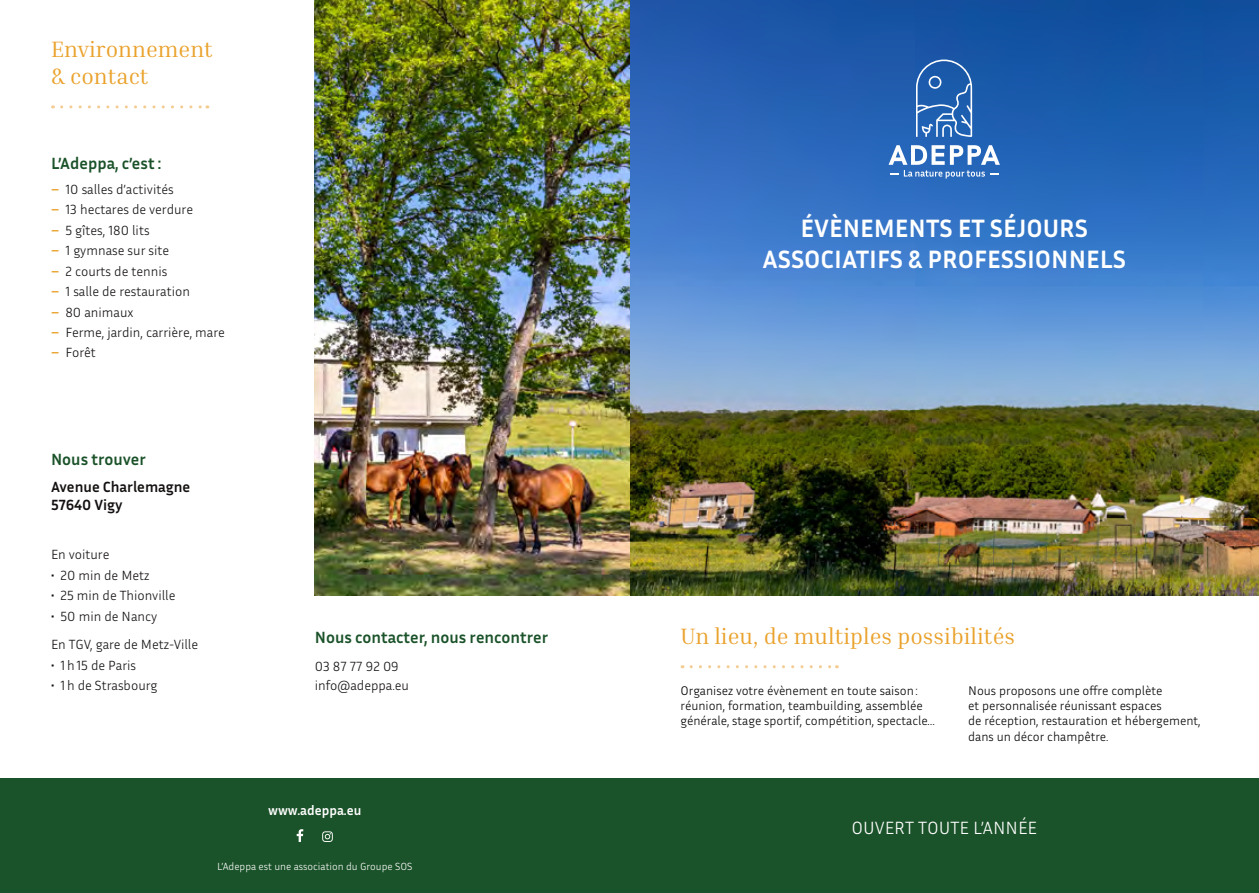
<style>
.page{position:relative;width:1259px;height:893px;background:#fff}
.page>*{position:absolute;margin:0;border:0;box-sizing:border-box;transform-origin:0 0}
.t1{font:700 25.5px/30.6px "Inria Sans";color:#fff;text-align:center}
.t2{font:22.5px/27px "Inria Serif";color:#eaa22c}
.t3{font:300 18px "Inria Sans";color:#fff}
.t4{font:700 16.5px "Inria Sans";color:#1a5229}
.t5{font:700 15px/18px "Inria Sans";color:#141010}
.t6{font:300 13.5px/19.5px "Inria Sans";color:#141010}
.t7{font:700 13.5px "Inria Sans";color:#fff}
.t8{font:300 12.75px/15.3px "Inria Sans";color:#000}
.t9{font:300 10.5px "Inria Sans";color:#fff}
.s1{font-weight:700;color:#eaa22c}
.s2{font-weight:700}
</style>
<div class="page">
<div style="left:0;top:778px;width:1259px;height:115px;background:#1a5229"></div>
<img style="left:315px;top:0;width:944px;height:595px">
<svg style="left:888px;top:145px;width:112px;height:34px"></svg>
<svg style="left:916px;top:60px;width:56px;height:77px;background:#4378bb"></svg>
<svg style="left:691px;top:665px;width:146px;height:3px"></svg>
<svg style="left:62px;top:105px;width:146px;height:3px"></svg>
<svg style="left:297px;top:829px;width:6px;height:13px"></svg>
<svg style="left:322px;top:831px;width:11px;height:11px"></svg>
<h2 class="t2" style="left:51px;top:35px;width:163px">Environnement &amp; contact</h2>
<p class="t4" style="left:51px;top:153px;width:112px">L’Adeppa, c’est :</p>
<p class="t6" style="left:51px;top:179px;width:124px"><span class="s1">–</span> 10 salles d’activités</p>
<p class="t6" style="left:51px;top:199px;width:144px"><span class="s1">–</span> 13 hectares de verdure</p>
<p class="t6" style="left:51px;top:220px;width:100px"><span class="s1">–</span> 5 gîtes, 180 lits</p>
<p class="t6" style="left:51px;top:240px;width:120px"><span class="s1">–</span> 1 gymnase sur site</p>
<p class="t6" style="left:51px;top:261px;width:118px"><span class="s1">–</span> 2 courts de tennis</p>
<p class="t6" style="left:51px;top:281px;width:140px"><span class="s1">–</span> 1 salle de restauration</p>
<p class="t6" style="left:51px;top:302px;width:84px"><span class="s1">–</span> 80 animaux</p>
<p class="t6" style="left:51px;top:322px;width:175px"><span class="s1">–</span> Ferme, jardin, carrière, mare</p>
<p class="t6" style="left:51px;top:343px;width:46px"><span class="s1">–</span> Forêt</p>
<p class="t4" style="left:51px;top:449px;width:96px">Nous trouver</p>
<p class="t5" style="left:51px;top:477px;width:141px">Avenue Charlemagne<br>57640 Vigy</p>
<p class="t6" style="left:51px;top:544px;width:60px">En voiture</p>
<p class="t6" style="left:51px;top:565px;width:100px"><span class="s2">•</span> 20 min de Metz</p>
<p class="t6" style="left:51px;top:585px;width:126px"><span class="s2">•</span> 25 min de Thionville</p>
<p class="t6" style="left:51px;top:601px;width:148px;line-height:29px"><span class="s2">•</span> 50 min de Nancy<br>En TGV, gare de Metz-Ville</p>
<p class="t6" style="left:51px;top:655px;width:87px"><span class="s2">•</span> 1h15 de Paris</p>
<p class="t6" style="left:51px;top:675px;width:108px"><span class="s2">•</span> 1h de Strasbourg</p>
<p class="t4" style="left:315px;top:626px;width:235px">Nous contacter, nous rencontrer</p>
<p class="t6" style="left:315px;top:656px;width:96px">03 87 77 92 09 info@adeppa.eu</p>
<p class="t7" style="left:268px;top:801px;width:95px">www.adeppa.eu</p>
<p class="t9" style="left:217px;top:859px;width:197px">L’Adeppa est une association du Groupe SOS</p>
<h1 class="t1" style="left:762px;top:213px;width:365px">ÉVÈNEMENTS ET SÉJOURS<br>ASSOCIATIFS &amp; PROFESSIONNELS</h1>
<h2 class="t2" style="left:680px;top:622px;width:336px">Un lieu, de multiples possibilités</h2>
<p class="t8" style="left:680px;top:682px;width:256px">Organisez votre évènement en toute saison: réunion, formation, teambuilding, assemblée générale, stage sportif, compétition, spectacle…</p>
<p class="t8" style="left:968px;top:682px;width:234px">Nous proposons une offre complète<br>et personnalisée réunissant espaces<br>de réception, restauration et hébergement, dans un décor champêtre.</p>
<h3 class="t3" style="left:851px;top:816px;width:187px">OUVERT TOUTE L’ANNÉE</h3>
</div>
